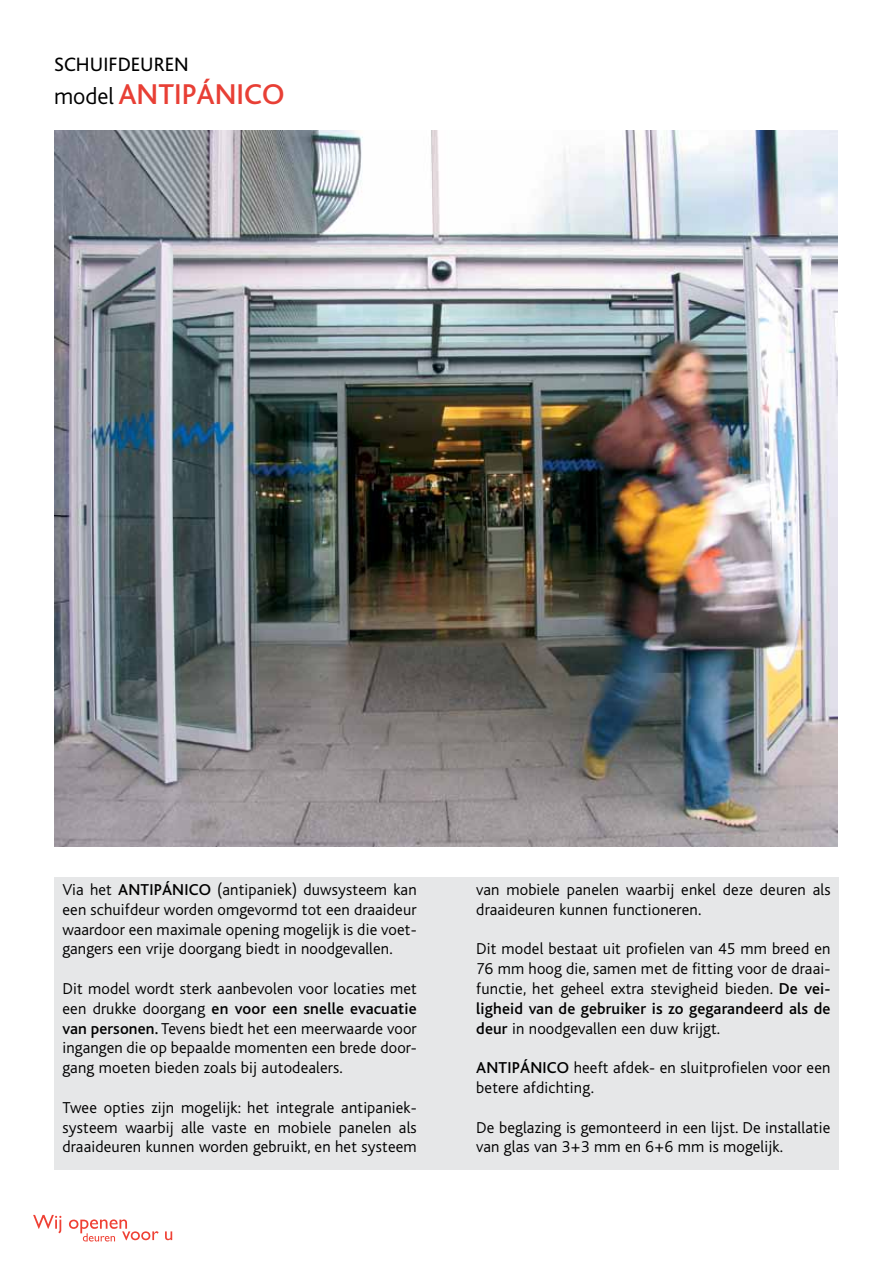
<style>
.page{position:relative;width:893px;height:1263px;background:#fff}
.page>*{position:absolute;margin:0;border:0;box-sizing:border-box;transform-origin:0 0}
.t1{font:500 30px "Bliss";color:#e83f35}
.t2{font:20.25px "Bliss";color:#000}
.t3{font:300 16.5px/19.8px "Bliss";letter-spacing:.01em;color:#000;text-align:justify}
.s1{font-weight:300;font-size:24px;color:#000}
.s2{font-weight:500}
</style>
<div class="page">
<img style="left:54px;top:130px;width:784px;height:716px">
<div style="left:54px;top:877px;width:784px;height:292px;background:#e6e7e8"></div>
<svg style="left:33px;top:1215px;width:28px;height:18px"></svg>
<svg style="left:69px;top:1219px;width:90px;height:22px"></svg>
<svg style="left:165px;top:1231px;width:7px;height:9px"></svg>
<p class="t2" style="left:54px;top:54px;width:136px">SCHUIFDEUREN</p>
<h1 class="t1" style="left:54px;top:78px;width:232px"><span class="s1">model</span> ANTIPÁNICO</h1>
<p class="t3" style="left:63px;top:880px;width:356px">Via het <span class="s2">ANTIPÁNICO</span> (antipaniek) duwsysteem kan een schuifdeur worden omgevormd tot een draaideur waardoor een maximale opening mogelijk is die voet&shy;gangers een vrije doorgang biedt in noodgevallen.</p>
<p class="t3" style="left:63px;top:979px;width:356px">Dit model wordt sterk aanbevolen voor locaties met een drukke doorgang <span class="s2">en voor een snelle evacuatie van personen.</span> Tevens biedt het een meerwaarde voor ingangen die op bepaalde momenten een brede door&shy;gang moeten bieden zoals bij autodealers.</p>
<p class="t3" style="left:63px;top:1098px;width:356px">Twee opties zijn mogelijk: het integrale antipaniek&shy;systeem waarbij alle vaste en mobiele panelen als draaideuren kunnen worden gebruikt, en het systeem</p>
<p class="t3" style="left:476px;top:880px;width:356px">van mobiele panelen waarbij enkel deze deuren als draaideuren kunnen functioneren.</p>
<p class="t3" style="left:476px;top:939px;width:356px">Dit model bestaat uit profielen van 45 mm breed en 76 mm hoog die, samen met de fitting voor de draai&shy;functie, het geheel extra stevigheid bieden. <span class="s2">De vei&shy;ligheid van de gebruiker is zo gegarandeerd als de deur</span> in noodgevallen een duw krijgt.</p>
<p class="t3" style="left:476px;top:1058px;width:356px"><span class="s2">ANTIPÁNICO</span> heeft afdek- en sluitprofielen voor een betere afdichting.</p>
<p class="t3" style="left:476px;top:1117px;width:356px">De beglazing is gemonteerd in een lijst. De installatie van glas van 3+3 mm en 6+6 mm is mogelijk.</p>
</div>
